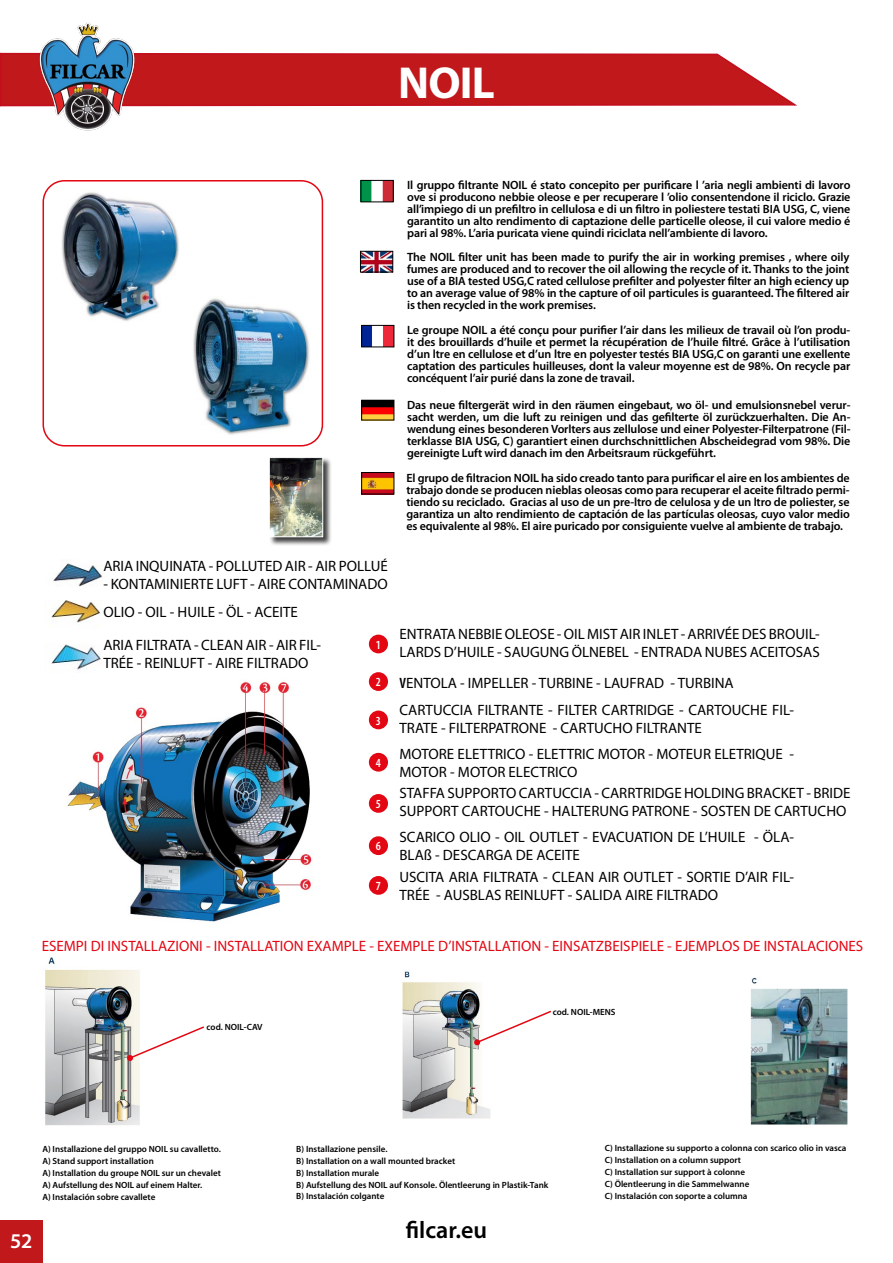
<style>
.page{position:relative;width:893px;height:1263px;background:#fff}
.page>*{position:absolute;margin:0;border:0;box-sizing:border-box;transform-origin:0 0}
.t1{font:700 45px "Myriad Pro";color:#fff}
.t2{font:600 24px "Myriad Pro";color:#000}
.t3{font:600 21px "Myriad Pro";color:#fff}
.t4{font:15px/18px "Myriad Pro";color:#000}
.t5{font:15px "Myriad Pro";color:#e30613}
.t6{font:600 condensed 12.45px "Myriad Pro";color:#fff}
.t7{font:600 12px/12px "Myriad Pro";letter-spacing:-.01em;color:#000;text-align:justify}
.t8{font:600 9px/12px "Myriad Pro";color:#000}
.s1{font-weight:600;font-stretch:condensed}
</style>
<div class="page">
<img style="left:40px;top:22px;width:94px;height:109px">
<div style="left:0;top:1220px;width:43px;height:43px;background:#c0181b"></div>
<svg style="left:0;top:52px;width:797px;height:55px;background:#b9343a"></svg>
<div style="left:43px;top:180px;width:280px;height:266px;border:2px solid #e30613;border-radius:21px"></div>
<img style="left:61px;top:192px;width:118px;height:129px">
<img style="left:193px;top:298px;width:117px;height:137px">
<img style="left:363px;top:182px;width:29px;height:18px">
<div style="left:361px;top:180px;width:33px;height:22px;border:1px solid #000"></div>
<img style="left:362px;top:253px;width:29px;height:17px">
<div style="left:360px;top:251px;width:33px;height:21px;border:1px solid #000"></div>
<img style="left:363px;top:327px;width:29px;height:18px">
<div style="left:361px;top:325px;width:33px;height:22px;border:1px solid #000"></div>
<img style="left:363px;top:402px;width:29px;height:16px">
<div style="left:361px;top:400px;width:33px;height:20px;border:1px solid #000"></div>
<img style="left:363px;top:474px;width:29px;height:18px">
<div style="left:361px;top:472px;width:33px;height:22px;border:1px solid #000"></div>
<div style="left:269px;top:457px;width:63px;height:89px;background:#000;opacity:.75"></div>
<img style="left:271px;top:459px;width:50px;height:76px">
<div style="left:269px;top:457px;width:54px;height:80px;border:1px solid #fff"></div>
<img style="left:67px;top:681px;width:246px;height:241px">
<img style="left:51px;top:600px;width:50px;height:70px">
<img style="left:53px;top:563px;width:49px;height:24px">
<div style="left:369px;top:635px;width:19px;height:18px;background:#e30613;border-radius:50%"></div>
<div style="left:369px;top:710px;width:19px;height:19px;background:#e30613;border-radius:50%"></div>
<div style="left:369px;top:794px;width:19px;height:19px;background:#e30613;border-radius:50%"></div>
<div style="left:369px;top:672px;width:19px;height:19px;background:#e30613;border-radius:50%"></div>
<div style="left:369px;top:753px;width:19px;height:19px;background:#e30613;border-radius:50%"></div>
<div style="left:369px;top:876px;width:19px;height:19px;background:#e30613;border-radius:50%"></div>
<div style="left:369px;top:836px;width:19px;height:19px;background:#e30613;border-radius:50%"></div>
<img style="left:45px;top:957px;width:95px;height:169px">
<img style="left:402px;top:971px;width:88px;height:148px">
<img style="left:750px;top:977px;width:98px;height:148px">
<svg style="left:127px;top:1025px;width:77px;height:36px"></svg>
<svg style="left:474px;top:1009px;width:77px;height:36px"></svg>
<h1 class="t1" style="left:398px;top:53px;width:98px">NOIL</h1>
<p class="t4" style="left:103px;top:556px;width:286px">ARIA INQUINATA - POLLUTED AIR - AIR POLLUÉ</p>
<p class="t4" style="left:103px;top:574px;width:286px">- KONTAMINIERTE LUFT - AIRE CONTAMINADO</p>
<p class="t4" style="left:103px;top:603px;width:196px">OLIO - OIL - HUILE - ÖL - ACEITE</p>
<p class="t4" style="left:103px;top:636px;width:219px">ARIA FILTRATA - CLEAN AIR - AIR FIL-<br>TRÉE - REINLUFT - AIRE FILTRADO</p>
<p class="t6" style="left:376px;top:638px;width:7px">1</p>
<p class="t6" style="left:376px;top:675px;width:7px">2</p>
<p class="t6" style="left:376px;top:714px;width:7px">3</p>
<p class="t6" style="left:376px;top:756px;width:7px">4</p>
<p class="t6" style="left:376px;top:797px;width:7px">5</p>
<p class="t6" style="left:376px;top:839px;width:7px">6</p>
<p class="t6" style="left:376px;top:879px;width:7px">7</p>
<p class="t7" style="left:407px;top:179px;width:445px">Il gruppo filtrante NOIL é stato concepito per purificare l ’aria negli ambienti di lavoro ove si producono nebbie oleose e per recuperare l ’olio consentendone il riciclo. Grazie all’impiego di un prefiltro in cellulosa e di un filtro in poliestere testati BIA USG, C, viene garantito un alto rendimento di captazione delle particelle oleose, il cui valore medio é pari al 98%. L’aria puricata viene quindi riciclata nell’ambiente di lavoro.</p>
<p class="t7" style="left:407px;top:250px;width:444px">The NOIL filter unit has been made to purify the air in working premises , where oily fumes are produced and to recover the oil allowing the recycle of it. Thanks to the joint use of a BIA tested USG,C rated cellulose prefilter and polyester filter an high eciency up to an average value of 98% in the capture of oil particules is guaranteed. The filtered air is then recycled in the work premises.</p>
<p class="t7" style="left:407px;top:324px;width:445px">Le groupe NOIL a été conçu pour purifier l’air dans les milieux de travail où l’on produ&shy;it des brouillards d’huile et permet la récupération de l’huile filtré. Grâce à l’utilisation d’un ltre en cellulose et d’un ltre en polyester testés BIA USG,C on garanti une exellente captation des particules huilleuses, dont la valeur moyenne est de 98%. On recycle par concéquent l’air purié dans la zone de travail.</p>
<p class="t7" style="left:407px;top:399px;width:445px">Das neue filtergerät wird in den räumen eingebaut, wo öl- und emulsionsnebel verur&shy;sacht werden, um die luft zu reinigen und das gefilterte öl zurückzuerhalten. Die An&shy;wendung eines besonderen Vorlters aus zellulose und einer Polyester-Filterpatrone (Fil&shy;terklasse BIA USG, C) garantiert einen durchschnittlichen Abscheidegrad vom 98%. Die gereinigte Luft wird danach im den Arbeitsraum rückgeführt.</p>
<p class="t7" style="left:406px;top:471px;width:445px">El grupo de filtracion NOIL ha sido creado tanto para purificar el aire en los ambientes de trabajo donde se producen nieblas oleosas como para recuperar el aceite filtrado permi&shy;tiendo su reciclado. Gracias al uso de un pre-ltro de celulosa y de un ltro de poliester, se garantiza un alto rendimiento de captación de las partículas oleosas, cuyo valor medio es equivalente al 98%. El aire puricado por consiguiente vuelve al ambiente de trabajo.</p>
<p class="t4" style="left:399px;top:625px;width:422px">ENTRATA NEBBIE OLEOSE - OIL MIST AIR INLET - ARRIVÉE DES BROUIL-<br>LARDS D’HUILE - SAUGUNG ÖLNEBEL - ENTRADA NUBES ACEITOSAS</p>
<p class="t4" style="left:399px;top:674px;width:336px"><span class="s1">V</span>ENTOLA - IMPELLER - TURBINE - LAUFRAD - TURBINA</p>
<p class="t4" style="left:399px;top:701px;width:396px">CARTUCCIA FILTRANTE - FILTER CARTRIDGE - CARTOUCHE FIL-<br>TRATE - FILTERPATRONE - CARTUCHO FILTRANTE</p>
<p class="t4" style="left:399px;top:744px;width:396px">MOTORE ELETTRICO - ELETTRIC MOTOR - MOTEUR ELETRIQUE -<br>MOTOR - MOTOR ELECTRICO</p>
<p class="t4" style="left:399px;top:784px;width:452px">STAFFA SUPPORTO CARTUCCIA - CARRTRIDGE HOLDING BRACKET - BRIDE<br>SUPPORT CARTOUCHE - HALTERUNG PATRONE - SOSTEN DE CARTUCHO</p>
<p class="t4" style="left:399px;top:828px;width:396px">SCARICO OLIO - OIL OUTLET - EVACUATION DE L’HUILE - ÖLA-<br>BLAß - DESCARGA DE ACEITE</p>
<p class="t4" style="left:399px;top:867px;width:396px">USCITA ARIA FILTRATA - CLEAN AIR OUTLET - SORTIE D’AIR FIL-<br>TRÉE - AUSBLAS REINLUFT - SALIDA AIRE FILTRADO</p>
<p class="t5" style="left:42px;top:936px;width:823px">ESEMPI DI INSTALLAZIONI - INSTALLATION EXAMPLE - EXEMPLE D’INSTALLATION - EINSATZBEISPIELE - EJEMPLOS DE INSTALACIONES</p>
<p class="t8" style="left:207px;top:1021px;width:58px">cod. NOIL-CAV</p>
<p class="t8" style="left:553px;top:1005px;width:64px">cod. NOIL-MENS</p>
<h3 class="t3" style="left:10px;top:1227px;width:24px">52</h3>
<p class="t8" style="left:42px;top:1142px;width:180px">A) Installazione del gruppo NOIL su cavalletto.<br>A) Stand support installation<br>A) Installation du groupe NOIL sur un chevalet A) Aufstellung des NOIL auf einem Halter.<br>A) Instalación sobre cavallete</p>
<p class="t8" style="left:296px;top:1142px;width:254px">B) Installazione pensile.<br>B) Installation on a wall mounted bracket<br>B) Installation murale<br>B) Aufstellung des NOIL auf Konsole. Ölentleerung in Plastik-Tank B) Instalación colgante</p>
<p class="t8" style="left:605px;top:1142px;width:243px">C) Installazione su supporto a colonna con scarico olio in vasca C) Installation on a column support<br>C) Installation sur support à colonne<br>C) Ölentleerung in die Sammelwanne<br>C) Instalación con soporte a columna</p>
<h2 class="t2" style="left:406px;top:1215px;width:83px">filcar.eu</h2>
</div>
